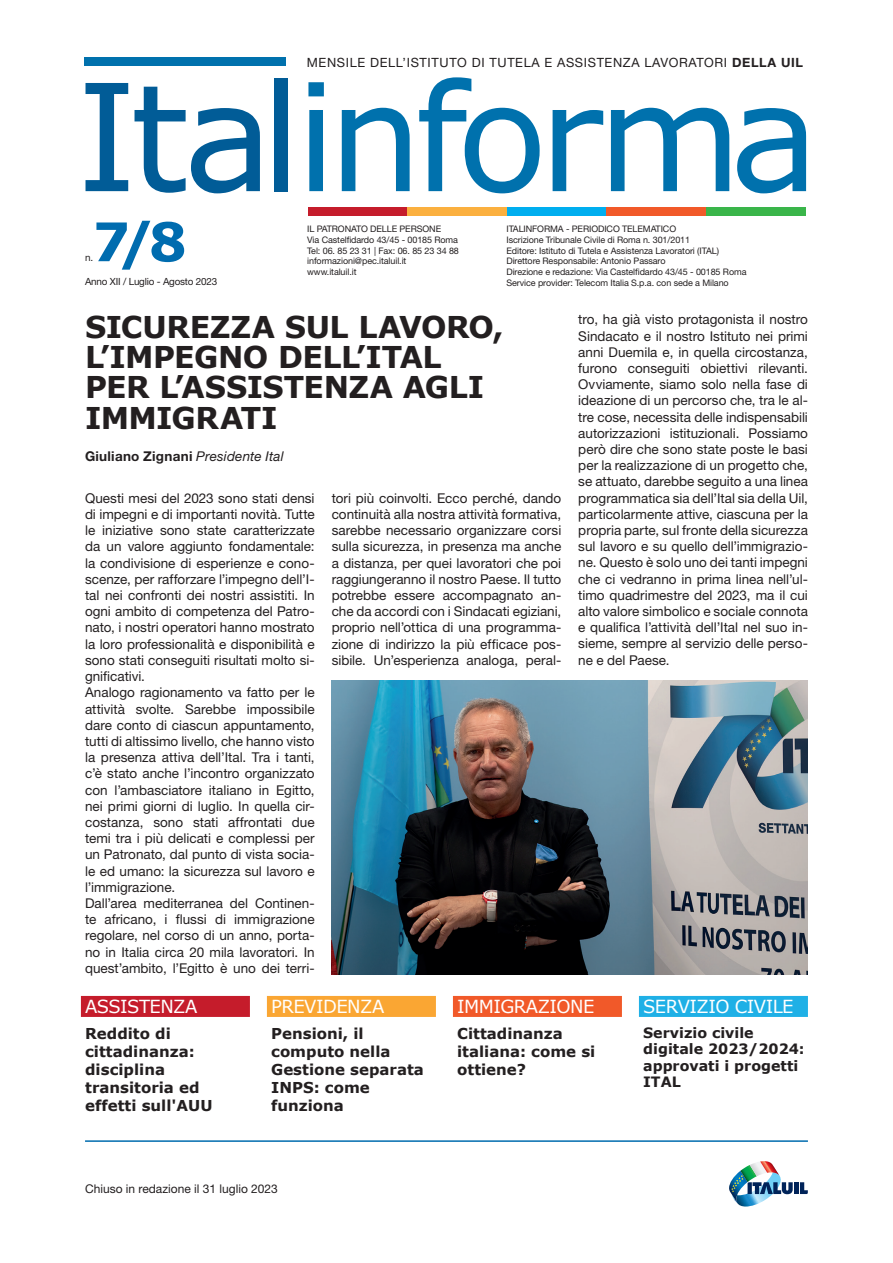
<style>
.page{position:relative;width:893px;height:1263px;background:#fff}
.page>*{position:absolute;margin:0;border:0;box-sizing:border-box;transform-origin:0 0}
.t1{font:148.8px "Verdana";letter-spacing:-.055em;color:#0071ad}
.t2{font:700 53.25px "Verdana";color:#006caf}
.t3{font:700 30px/30.5px "Verdana";letter-spacing:-.02em;color:#231f20}
.t4{font:18px "Verdana";letter-spacing:-.03em;color:#fff}
.t5{font:700 15px/18px "Verdana";color:#231f20}
.t6{font:700 14.25px/16.5px "Verdana";color:#231f20}
.t7{font:13.5px/16.2px "Helvetica Neue LT Std";color:#231f20;text-align:justify}
.t8{font:700 13.5px "Helvetica Neue LT Std";letter-spacing:.02em;color:#231f20}
.t9{font:12.75px "Helvetica Neue LT Std";letter-spacing:.05em;color:#231f20}
.t10{font:9.9px "Helvetica Neue LT Std";letter-spacing:-.02em;color:#231f20}
.t11{font:9px/10.8px "Helvetica Neue LT Std";letter-spacing:-.01em;color:#231f20}
.s1{font-weight:700}
.s2{color:#015c97}
.s3{font-weight:400;font-style:italic}
</style>
<div class="page">
<hr style="left:85px;top:1140px;width:723px;height:2px;background:#006caf">
<div style="left:85px;top:57px;width:201px;height:8px;background:#0071ad"></div>
<div style="left:308px;top:207px;width:99px;height:8px;background:#c51c2b"></div>
<div style="left:407px;top:207px;width:100px;height:8px;background:#fbb03f"></div>
<div style="left:507px;top:207px;width:99px;height:8px;background:#00aeef"></div>
<div style="left:606px;top:207px;width:100px;height:8px;background:#f15929"></div>
<div style="left:706px;top:207px;width:100px;height:8px;background:#3ab54a"></div>
<svg style="left:730px;top:1161px;width:63px;height:45px"></svg>
<hr style="left:794px;top:1182px;width:4px;height:12px;background:#002359">
<svg style="left:800px;top:1182px;width:8px;height:12px"></svg>
<div style="left:81px;top:996px;width:169px;height:21px;background:#c51c2b"></div>
<div style="left:267px;top:996px;width:169px;height:21px;background:#faa633"></div>
<div style="left:453px;top:996px;width:169px;height:21px;background:#f15929"></div>
<div style="left:639px;top:996px;width:169px;height:21px;background:#1fb0e6"></div>
<img style="left:332px;top:680px;width:476px;height:294px">
<p class="t9" style="left:307px;top:54px;width:498px">MENSILE DELL’ISTITUTO DI TUTELA E ASSISTENZA LAVORATORI <span class="s1">DELLA UIL</span></p>
<h1 class="t1" style="left:76px;top:42px;width:745px"><span class="s2">Ital</span>informa</h1>
<h2 class="t2" style="left:92px;top:207px;width:96px">7/8</h2>
<p class="t10" style="left:85px;top:276px;width:134px">Anno XII / Luglio - Agosto 2023</p>
<p class="t11" style="left:307px;top:223px;width:153px">IL PATRONATO DELLE PERSONE<br>Via Castelfidardo 43/45 - 00185 Roma<br>Tel: 06. 85 23 31 | Fax: 06. 85 23 34 88 informazioni@pec.italuil.it<br>www.italuil.it</p>
<p class="t11" style="left:506px;top:223px;width:242px">ITALINFORMA - PERIODICO TELEMATICO<br>Iscrizione Tribunale Civile di Roma n. 301/2011<br>Editore: Istituto di Tutela e Assistenza Lavoratori (ITAL)<br>Direttore Responsabile: Antonio Passaro<br>Direzione e redazione: Via Castelfidardo 43/45 - 00185 Roma Service provider: Telecom Italia S.p.a. con sede a Milano</p>
<h3 class="t3" style="left:85px;top:312px;width:420px">SICUREZZA SUL LAVORO,<br>L’IMPEGNO DELL’ITAL<br>PER L’ASSISTENZA AGLI<br>IMMIGRATI</h3>
<p class="t8" style="left:85px;top:448px;width:200px">Giuliano Zignani <span class="s3">Presidente Ital</span></p>
<p class="t7" style="left:85px;top:490px;width:231px;text-align:left">Questi mesi del 2023 sono stati densi di impegni e di importanti novità. Tutte le iniziative sono state caratterizzate da un valore aggiunto fondamentale: la condivisione di esperienze e cono&shy;scenze, per rafforzare l’impegno dell’I&shy;tal nei confronti dei nostri assistiti. In ogni ambito di competenza del Patro&shy;nato, i nostri operatori hanno mostrato la loro professionalità e disponibilità e sono stati conseguiti risultati molto si&shy;gnificativi.<br>Analogo ragionamento va fatto per le attività svolte. Sarebbe impossibile dare conto di ciascun appuntamento, tutti di altissimo livello, che hanno visto la presenza attiva dell’Ital. Tra i tanti, c’è stato anche l’incontro organizzato con l’ambasciatore italiano in Egitto, nei primi giorni di luglio. In quella cir&shy;costanza, sono stati affrontati due temi tra i più delicati e complessi per un Patronato, dal punto di vista socia&shy;le ed umano: la sicurezza sul lavoro e l’immigrazione.<br>Dall’area mediterranea del Continen&shy;te africano, i flussi di immigrazione regolare, nel corso di un anno, porta&shy;no in Italia circa 20 mila lavoratori. In quest’ambito, l’Egitto è uno dei terri-</p>
<p class="t7" style="left:332px;top:490px;width:231px">tori più coinvolti. Ecco perché, dando continuità alla nostra attività formativa, sarebbe necessario organizzare corsi sulla sicurezza, in presenza ma anche a distanza, per quei lavoratori che poi raggiungeranno il nostro Paese. Il tutto potrebbe essere accompagnato an&shy;che da accordi con i Sindacati egiziani, proprio nell’ottica di una programma&shy;zione di indirizzo la più efficace pos&shy;sibile. Un’esperienza analoga, peral-</p>
<p class="t10" style="left:85px;top:252px;width:10px">n.</p>
<p class="t7" style="left:578px;top:311px;width:231px">tro, ha già visto protagonista il nostro Sindacato e il nostro Istituto nei primi anni Duemila e, in quella circostanza, furono conseguiti obiettivi rilevanti.<br>Ovviamente, siamo solo nella fase di ideazione di un percorso che, tra le al&shy;tre cose, necessita delle indispensabili autorizzazioni istituzionali. Possiamo però dire che sono state poste le basi per la realizzazione di un progetto che, se attuato, darebbe seguito a una linea programmatica sia dell’Ital sia della Uil, particolarmente attive, ciascuna per la propria parte, sul fronte della sicurezza sul lavoro e su quello dell’immigrazio&shy;ne. Questo è solo uno dei tanti impegni che ci vedranno in prima linea nell’ul&shy;timo quadrimestre del 2023, ma il cui alto valore simbolico e sociale connota e qualifica l’attività dell’Ital nel suo in&shy;sieme, sempre al servizio delle perso&shy;ne e del Paese.</p>
<h3 class="t4" style="left:85px;top:995px;width:114px">ASSISTENZA</h3>
<p class="t5" style="left:85px;top:1025px;width:129px">Reddito di cittadinanza: disciplina transitoria ed effetti sull'AUU</p>
<h3 class="t4" style="left:271px;top:995px;width:115px">PREVIDENZA</h3>
<p class="t5" style="left:271px;top:1025px;width:154px">Pensioni, il computo nella<br>Gestione separata<br>INPS: come funziona</p>
<h3 class="t4" style="left:457px;top:995px;width:139px">IMMIGRAZIONE</h3>
<p class="t5" style="left:457px;top:1025px;width:140px">Cittadinanza italiana: come si ottiene?</p>
<h3 class="t4" style="left:643px;top:995px;width:152px">SERVIZIO CIVILE</h3>
<p class="t6" style="left:643px;top:1025px;width:163px">Servizio civile digitale 2023/2024: approvati i progetti<br>ITAL</p>
</div>
